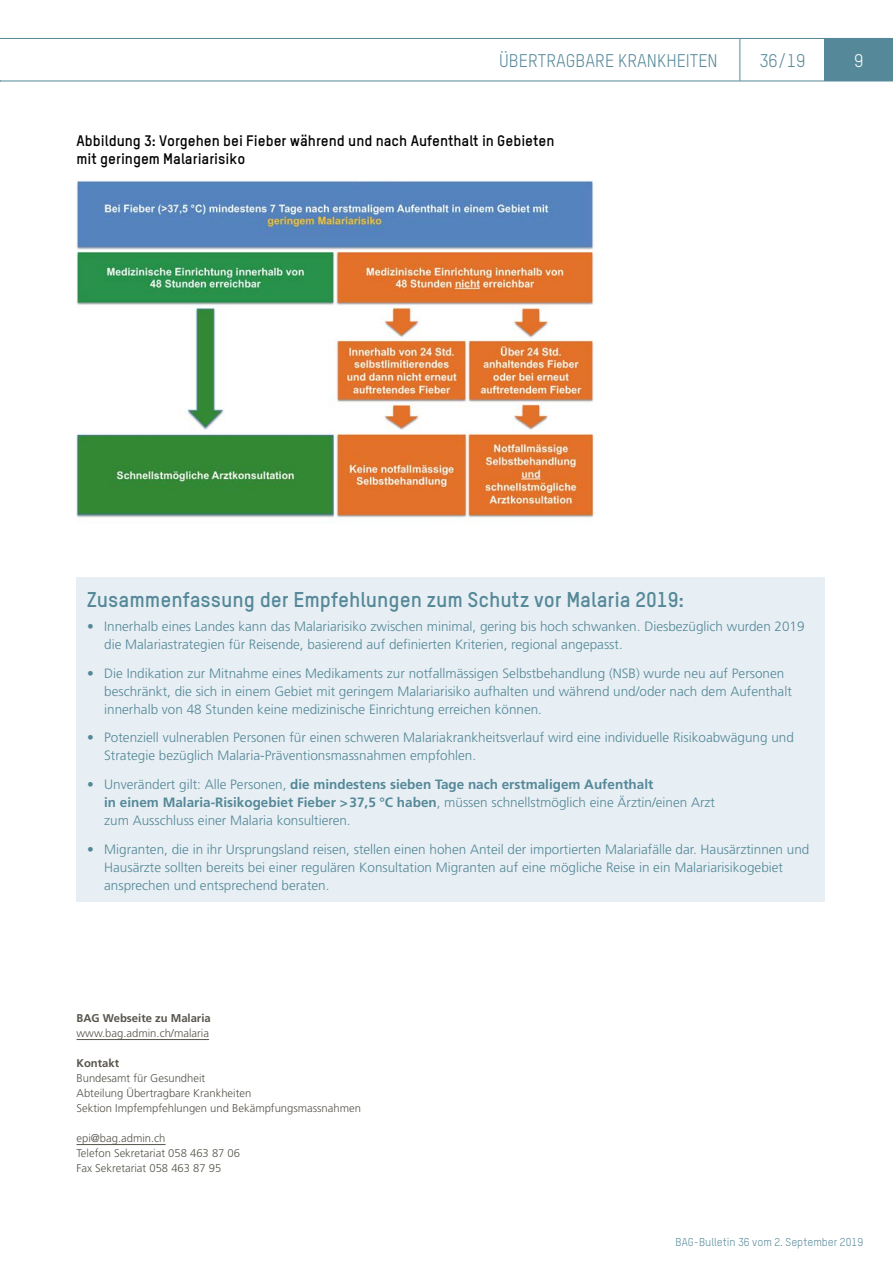
<style>
.page{position:relative;width:893px;height:1263px;background:#fff}
.page>*{position:absolute;margin:0;border:0;box-sizing:border-box;transform-origin:0 0}
.Text_Inhalte_Infobox_Titel_H2{font:700 21px "TSTAR";color:#558898}
.t1{font:18px "TSTAR";color:#558898}
.t2{font:18px "TSTAR";color:#fff}
.t3{font:700 15px/18px "TSTAR";color:#000}
.t4{font:300 13.5px/18px "Frutiger";color:#558898}
.Text_Inhalte_Lauftext_Klein{font:300 11.25px "Frutiger";color:#57544b}
.t5{font:11.25px "TSTAR";color:#558898}
.Text_Inhalte_Lauftext_Klein_Titel_H2{font:700 11.25px "Frutiger";color:#57544b}
.s1{font-weight:700}
</style>
<div class="page">
<div style="left:825px;top:38px;width:68px;height:43px;background:#558898"></div>
<hr style="left:0;top:38px;width:740px;height:1px;background:#558898">
<hr style="left:740px;top:38px;width:85px;height:1px;background:#558898">
<hr style="left:740px;top:39px;width:1px;height:42px;background:#558898">
<hr style="left:0;top:81px;width:740px;height:1px;background:#558898">
<hr style="left:740px;top:81px;width:85px;height:1px;background:#558898">
<hr style="left:825px;top:81px;width:68px;height:1px;background:#558898">
<div style="left:77px;top:578px;width:748px;height:324px;background:#e7eff4"></div>
<img style="left:77px;top:180px;width:517px;height:344px">
<hr style="left:77px;top:1039px;width:132px;height:1px;background:#57544b">
<hr style="left:77px;top:1144px;width:89px;height:1px;background:#57544b">
<h2 class="t1" style="left:499px;top:50px;width:220px">ÜBERTRAGBARE KRANKHEITEN</h2>
<h2 class="t1" style="left:759px;top:49px;width:48px">36/19</h2>
<h2 class="t2" style="left:854px;top:49px;width:11px">9</h2>
<p class="t3" style="left:77px;top:131px;width:479px">Abbildung 3: Vorgehen bei Fieber während und nach Aufenthalt in Gebieten mit geringem Malariarisiko</p>
<h3 class="Text_Inhalte_Infobox_Titel_H2" style="left:87px;top:586px;width:599px">Zusammenfassung der Empfehlungen zum Schutz vor Malaria 2019:</h3>
<p class="t4" style="left:104px;top:617px;width:702px;text-indent:-17px">• Innerhalb eines Landes kann das Malariarisiko zwischen minimal, gering bis hoch schwanken. Diesbezüglich wurden 2019 die Malariastrategien für Reisende, basierend auf definierten Kriterien, regional angepasst.</p>
<p class="t4" style="left:104px;top:664px;width:689px;text-indent:-17px">• Die Indikation zur Mitnahme eines Medikaments zur notfallmässigen Selbstbehandlung (NSB) wurde neu auf Personen beschränkt, die sich in einem Gebiet mit geringem Malariarisiko aufhalten und während und/oder nach dem Aufenthalt innerhalb von 48 Stunden keine medizinische Einrichtung erreichen können.</p>
<p class="t4" style="left:104px;top:729px;width:691px;text-indent:-17px">• Potenziell vulnerablen Personen für einen schweren Malariakrankheitsverlauf wird eine individuelle Risikoabwägung und<br>Strategie bezüglich Malaria-Präventionsmassnahmen empfohlen.</p>
<p class="t4" style="left:104px;top:775px;width:612px;text-indent:-17px">• Unverändert gilt: Alle Personen, <span class="s1">die mindestens sieben Tage nach erstmaligem Aufenthalt<br>in einem Malaria--Risikogebiet Fieber &gt;37,5 °C haben</span>, müssen schnellstmöglich eine Ärztin/einen Arzt zum Ausschluss einer Malaria konsultieren.</p>
<p class="t4" style="left:104px;top:840px;width:707px;text-indent:-17px">• Migranten, die in ihr Ursprungsland reisen, stellen einen hohen Anteil der importierten Malariafälle dar. Hausärztinnen und<br>Hausärzte sollten bereits bei einer regulären Konsultation Migranten auf eine mögliche Reise in ein Malariarisikogebiet ansprechen und entsprechend beraten.</p>
<h3 class="Text_Inhalte_Lauftext_Klein_Titel_H2" style="left:77px;top:1011px;width:136px">BAG Webseite zu Malaria</h3>
<p class="Text_Inhalte_Lauftext_Klein" style="left:77px;top:1026px;width:134px">www.bag.admin.ch/malaria</p>
<h3 class="Text_Inhalte_Lauftext_Klein_Titel_H2" style="left:77px;top:1056px;width:44px">Kontakt</h3>
<p class="Text_Inhalte_Lauftext_Klein" style="left:77px;top:1071px;width:130px">Bundesamt für Gesundheit</p>
<p class="Text_Inhalte_Lauftext_Klein" style="left:77px;top:1086px;width:176px">Abteilung Übertragbare Krankheiten</p>
<p class="Text_Inhalte_Lauftext_Klein" style="left:77px;top:1101px;width:286px">Sektion Impfempfehlungen und Bekämpfungsmassnahmen</p>
<p class="Text_Inhalte_Lauftext_Klein" style="left:77px;top:1131px;width:91px">epi@bag.admin.ch</p>
<p class="Text_Inhalte_Lauftext_Klein" style="left:77px;top:1146px;width:165px">Telefon Sekretariat 058 463 87 06</p>
<p class="Text_Inhalte_Lauftext_Klein" style="left:77px;top:1161px;width:146px">Fax Sekretariat 058 463 87 95</p>
<p class="t5" style="left:676px;top:1235px;width:189px">BAG-Bulletin 36 vom 2. September 2019</p>
</div>
